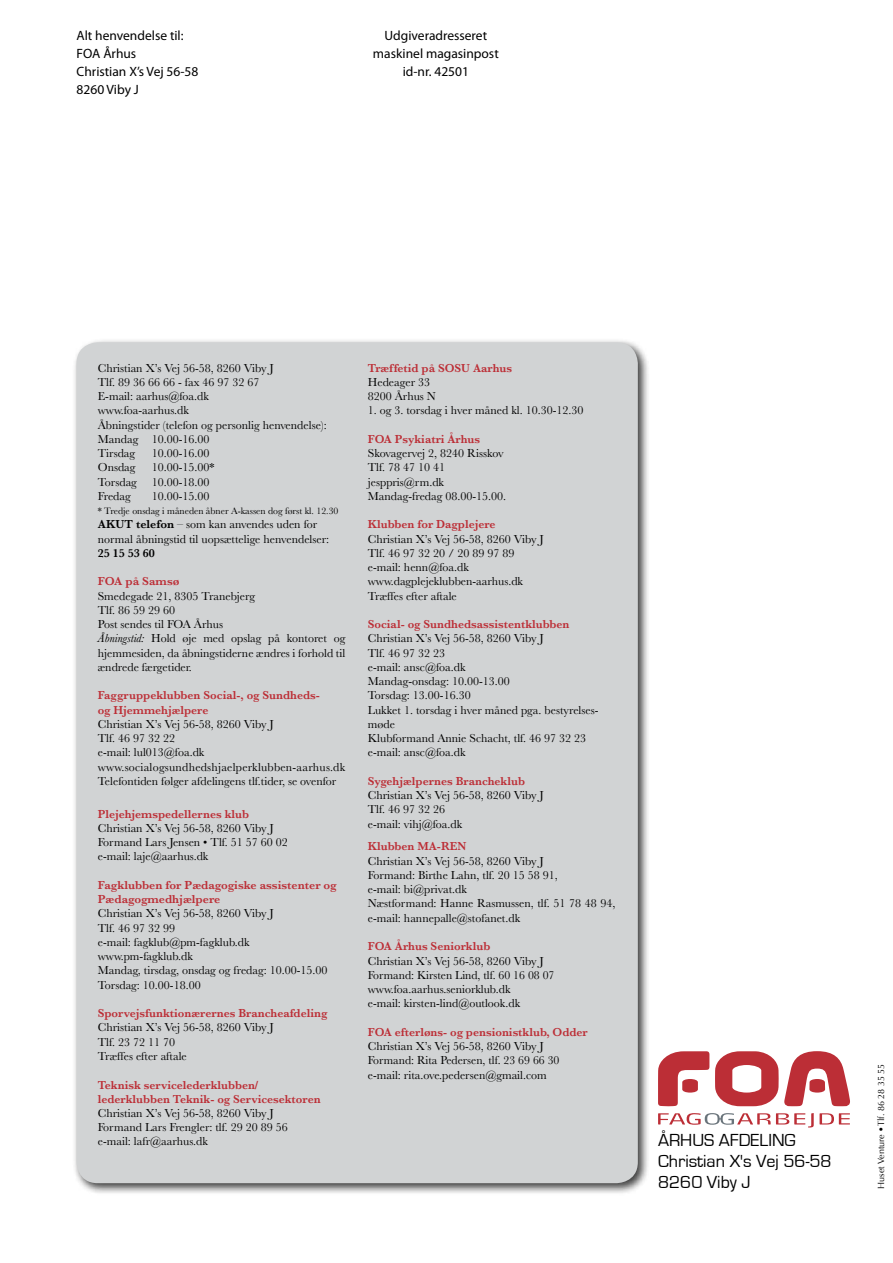
<style>
.page{position:relative;width:893px;height:1263px;background:#fff}
.page>*{position:absolute;margin:0;border:0;box-sizing:border-box;transform-origin:0 0}
.t1{font:18px/21px "Eurostile";color:#000}
.t2{font:13.5px/18px "Myriad Pro";color:#000;text-align:center}
.t3{font:12px/14.2px "Baskerville";color:#000}
.t4{font:600 12px/14.2px "Baskerville";color:#bc2e36}
.t5{font:600 12px "Baskerville";color:#000}
.t6{font:9.75px "Baskerville";color:#000}
.t7{font:9px "Optima";color:#000}
.s1{font-weight:600}
.s2{font-style:italic}
</style>
<div class="page">
<svg style="left:658px;top:1051px;width:51px;height:55px"></svg>
<svg style="left:715px;top:1051px;width:135px;height:55px"></svg>
<svg style="left:820px;top:1113px;width:30px;height:11px"></svg>
<svg style="left:658px;top:1113px;width:156px;height:14px"></svg>
<div style="left:73px;top:338px;width:577px;height:857px;background:#000;opacity:.75"></div>
<div style="left:77px;top:342px;width:561px;height:841px;background:#d1d3d4;border-radius:21px"></div>
<p class="t2" style="left:77px;top:26px;width:123px;text-align:left">Alt henvendelse til:<br>FOA Århus<br>Christian X’s Vej 56-58<br>8260 Viby J</p>
<p class="t2" style="left:373px;top:26px;width:127px">Udgiveradresseret maskinel magasinpost id-nr. 42501</p>
<p class="t3" style="left:98px;top:361px;width:230px">Christian X’s Vej 56-58, 8260 Viby J<br>Tlf. 89 36 66 66 - fax 46 97 32 67<br>E-mail: aarhus@foa.dk<br>www.foa-aarhus.dk<br>Åbningstider (telefon og personlig henvendelse):<br>Mandag 10.00-16.00<br>Tirsdag</p>
<p class="t3" style="left:152px;top:446px;width:59px">10.00-16.00</p>
<p class="t3" style="left:98px;top:460px;width:39px">Onsdag</p>
<p class="t3" style="left:98px;top:460px;width:118px;text-indent:54px">10.00-15.00*<br>Torsdag 10.00-18.00<br>Fredag</p>
<p class="t3" style="left:152px;top:489px;width:59px">10.00-15.00</p>
<p class="t6" style="left:98px;top:505px;width:242px">* Tredje onsdag i måneden åbner A-kassen dog først kl. 12.30</p>
<p class="t3" style="left:98px;top:518px;width:233px"><span class="s1">AKUT telefon</span> – som kan anvendes uden for normal åbningstid til uopsættelige henvendelser:</p>
<p class="t5" style="left:98px;top:545px;width:58px">25 15 53 60</p>
<p class="t4" style="left:98px;top:574px;width:83px">FOA på Samsø</p>
<p class="t3" style="left:98px;top:589px;width:249px">Smedegade 21, 8305 Tranebjerg<br>Tlf. 86 59 29 60<br>Post sendes til FOA Århus<br><span class="s2">Åbningstid:</span> Hold øje med opslag på kontoret og hjemmesiden, da åbningstiderne ændres i forhold til ændrede færgetider.</p>
<p class="t4" style="left:98px;top:688px;width:224px">Faggruppeklubben Social-, og Sundheds&shy;og Hjemmehjælpere</p>
<p class="t3" style="left:98px;top:717px;width:249px">Christian X’s Vej 56-58, 8260 Viby J<br>Tlf. 46 97 32 22<br>e-mail: lul013@foa.dk www.socialogsundhedshjaelperklubben-aarhus.dk Telefontiden følger afdelingens tlf.tider, se ovenfor</p>
<p class="t4" style="left:98px;top:806px;width:153px">Plejehjemspedellernes klub</p>
<p class="t3" style="left:98px;top:821px;width:192px">Christian X’s Vej 56-58, 8260 Viby J<br>Formand Lars Jensen • Tlf. 51 57 60 02 e-mail: laje@aarhus.dk</p>
<p class="t4" style="left:98px;top:878px;width:240px">Fagklubben for Pædagogiske assistenter og<br>Pædagogmedhjælpere</p>
<p class="t3" style="left:98px;top:907px;width:231px">Christian X’s Vej 56-58, 8260 Viby J<br>Tlf. 46 97 32 99<br>e-mail: fagklub@pm-fagklub.dk www.pm-fagklub.dk<br>Mandag, tirsdag, onsdag og fredag: 10.00-15.00<br>Torsdag: 10.00-18.00</p>
<p class="t4" style="left:98px;top:1006px;width:231px">Sporvejsfunktionærernes Brancheafdeling</p>
<p class="t3" style="left:98px;top:1021px;width:177px">Christian X’s Vej 56-58, 8260 Viby J<br>Tlf. 23 72 11 70<br>Træffes efter aftale</p>
<p class="t4" style="left:98px;top:1077px;width:224px">Teknisk servicelederklubben/ lederklubben Teknik- og Servicesektoren</p>
<p class="t3" style="left:98px;top:1106px;width:192px">Christian X’s Vej 56-58, 8260 Viby J<br>Formand Lars Frengler: tlf. 29 20 89 56 e-mail: lafr@aarhus.dk</p>
<p class="t4" style="left:368px;top:361px;width:146px">Træffetid på SOSU Aarhus</p>
<p class="t3" style="left:368px;top:375px;width:70px">Hedeager 33<br>8200 Århus N</p>
<p class="t3" style="left:368px;top:404px;width:217px">1. og 3. torsdag i hver måned kl. 10.30-12.30</p>
<p class="t4" style="left:368px;top:432px;width:114px">FOA Psykiatri Århus</p>
<p class="t3" style="left:368px;top:446px;width:140px">Skovagervej 2, 8240 Risskov<br>Tlf. 78 47 10 41 jesppris@rm.dk<br>Mandag-fredag 08.00-15.00.</p>
<p class="t4" style="left:368px;top:517px;width:129px">Klubben for Dagplejere</p>
<p class="t3" style="left:368px;top:532px;width:177px">Christian X’s Vej 56-58, 8260 Viby J<br>Tlf. 46 97 32 20 / 20 89 97 89 e-mail: henn@foa.dk www.dagplejeklubben-aarhus.dk<br>Træffes efter aftale</p>
<p class="t4" style="left:368px;top:617px;width:203px">Social- og Sundhedsassistentklubben</p>
<p class="t3" style="left:368px;top:632px;width:232px">Christian X’s Vej 56-58, 8260 Viby J<br>Tlf. 46 97 32 23<br>e-mail: ansc@foa.dk<br>Mandag-onsdag: 10.00-13.00<br>Torsdag: 13.00-16.30<br>Lukket 1. torsdag i hver måned pga. bestyrelses&shy;møde<br>Klubformand Annie Schacht, tlf. 46 97 32 23 e-mail: ansc@foa.dk</p>
<p class="t4" style="left:368px;top:774px;width:159px">Sygehjælpernes Brancheklub</p>
<p class="t3" style="left:368px;top:788px;width:177px">Christian X’s Vej 56-58, 8260 Viby J<br>Tlf. 46 97 32 26<br>e-mail: vihj@foa.dk</p>
<p class="t4" style="left:368px;top:839px;width:100px">Klubben MA-REN</p>
<p class="t3" style="left:368px;top:854px;width:249px">Christian X’s Vej 56-58, 8260 Viby J<br>Formand: Birthe Lahn, tlf. 20 15 58 91,<br>e-mail: bi@privat.dk<br>Næstformand: Hanne Rasmussen, tlf. 51 78 48 94, e-mail: hannepalle@stofanet.dk</p>
<p class="t4" style="left:368px;top:939px;width:124px">FOA Århus Seniorklub</p>
<p class="t3" style="left:368px;top:954px;width:188px">Christian X’s Vej 56-58, 8260 Viby J Formand: Kirsten Lind, tlf. 60 16 08 07 www.foa.aarhus.seniorklub.dk<br>e-mail: kirsten-lind@outlook.dk</p>
<p class="t4" style="left:368px;top:1025px;width:221px">FOA efterløns- og pensionistklub, Odder</p>
<p class="t3" style="left:368px;top:1039px;width:193px">Christian X’s Vej 56-58, 8260 Viby J<br>Formand: Rita Pedersen, tlf. 23 69 66 30 e-mail: rita.ove.pedersen@gmail.com</p>
<h1 class="t1" style="left:658px;top:1130px;width:175px">ÅRHUS AFDELING<br>Christian X's Vej 56-58<br>8260 Viby J</h1>
<p class="t7" style="left:876px;top:1188px;width:126px;rotate:-90deg">Huset Venture •Tlf. 86 28 35 55</p>
</div>
